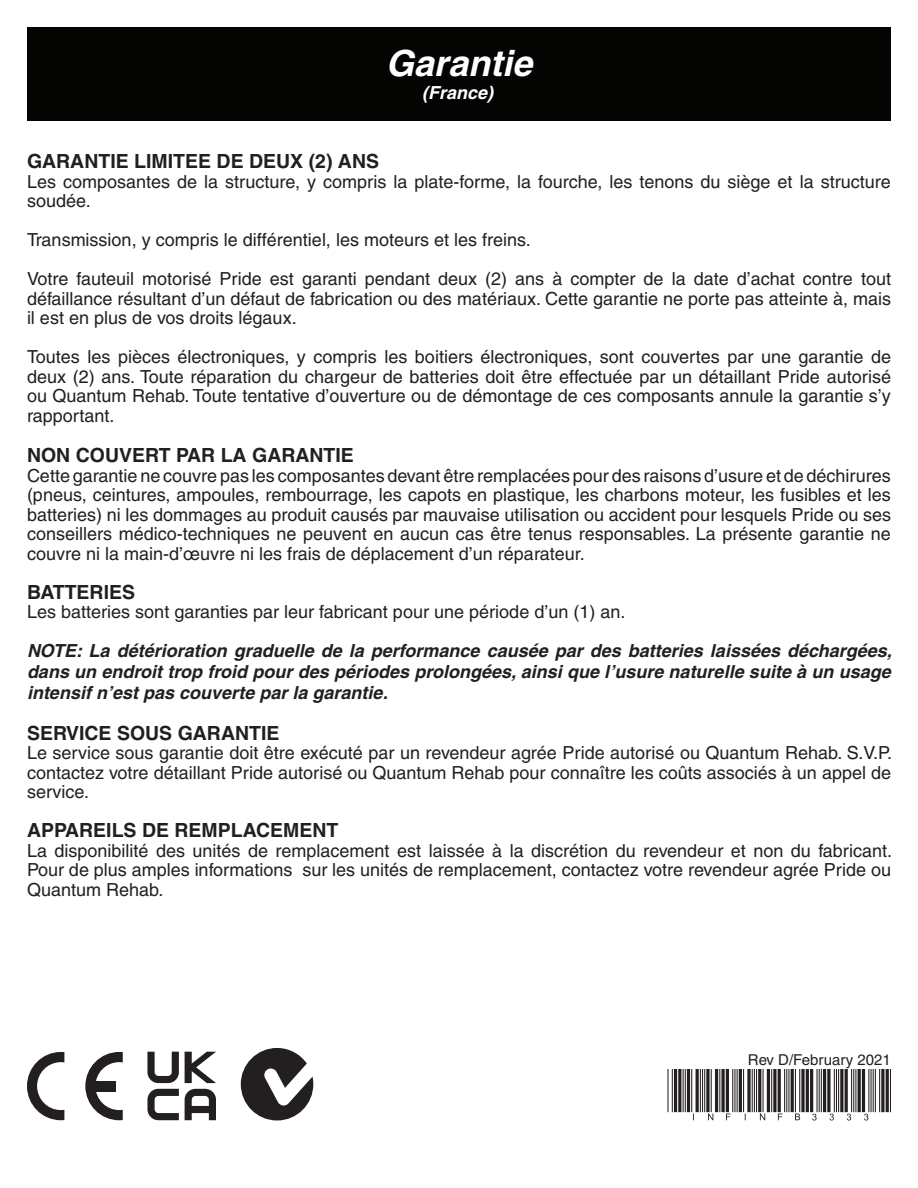
<style>
.page{position:relative;width:918px;height:1188px;background:#fff}
.page>*{position:absolute;margin:0;border:0;box-sizing:border-box;transform-origin:0 0}
.COVER_OM{font:italic 700 36px "Helvetica";color:#fff}
.HEADING{font:700 19.5px "Helvetica";color:#231f20}
.BODY{font:18px/19.5px "Helvetica";color:#231f20;text-align:justify}
.NOTES{font:italic 700 18px/21px "Helvetica";color:#231f20;text-align:justify}
.COVER_OM-2{font:italic 700 18px "Helvetica";color:#fff}
.WARNING{font:15px "Helvetica";color:#231f20}
</style>
<div class="page">
<div style="left:27px;top:27px;width:864px;height:93px;background:#040503"></div>
<hr style="left:683px;top:1069px;width:1px;height:43px;background:#231f20">
<hr style="left:678px;top:1069px;width:3px;height:43px;background:#231f20">
<hr style="left:674px;top:1069px;width:3px;height:43px;background:#231f20">
<hr style="left:672px;top:1069px;width:1px;height:43px;background:#231f20">
<hr style="left:667px;top:1069px;width:2px;height:43px;background:#231f20">
<hr style="left:700px;top:1069px;width:1px;height:43px;background:#231f20">
<hr style="left:696px;top:1069px;width:3px;height:43px;background:#231f20">
<hr style="left:691px;top:1069px;width:1px;height:43px;background:#231f20">
<hr style="left:687px;top:1069px;width:3px;height:43px;background:#231f20">
<hr style="left:685px;top:1069px;width:1px;height:43px;background:#231f20">
<svg style="left:702px;top:1069px;width:33px;height:51px"></svg>
<hr style="left:752px;top:1069px;width:1px;height:43px;background:#231f20">
<svg style="left:747px;top:1069px;width:4px;height:43px"></svg>
<hr style="left:743px;top:1069px;width:1px;height:43px;background:#231f20">
<hr style="left:739px;top:1069px;width:3px;height:43px;background:#231f20">
<hr style="left:737px;top:1069px;width:1px;height:43px;background:#231f20">
<svg style="left:754px;top:1069px;width:120px;height:51px"></svg>
<hr style="left:890px;top:1069px;width:1px;height:43px;background:#231f20">
<hr style="left:886px;top:1069px;width:3px;height:43px;background:#231f20">
<svg style="left:881px;top:1069px;width:4px;height:43px"></svg>
<hr style="left:879px;top:1069px;width:1px;height:43px;background:#231f20">
<hr style="left:875px;top:1069px;width:1px;height:43px;background:#231f20">
<svg style="left:147px;top:1052px;width:32px;height:31px"></svg>
<svg style="left:185px;top:1052px;width:31px;height:31px"></svg>
<svg style="left:147px;top:1089px;width:32px;height:31px"></svg>
<svg style="left:185px;top:1089px;width:31px;height:31px"></svg>
<svg style="left:241px;top:1048px;width:72px;height:72px"></svg>
<svg style="left:27px;top:1052px;width:37px;height:68px"></svg>
<svg style="left:85px;top:1052px;width:38px;height:68px"></svg>
<div style="left:94px;top:1081px;width:22px;height:10px;background:#231f20"></div>
<p class="COVER_OM" style="left:386px;top:41px;width:148px">Garantie</p>
<p class="COVER_OM-2" style="left:422px;top:82px;width:73px">(France)</p>
<p class="HEADING" style="left:27px;top:150px;width:354px">GARANTIE LIMITEE DE DEUX (2) ANS</p>
<p class="BODY" style="left:27px;top:172px;width:865px">Les composantes de la structure, y compris la plate-forme, la fourche, les tenons du siège et la structure soudée.</p>
<p class="BODY" style="left:27px;top:230px;width:505px">Transmission, y compris le différentiel, les moteurs et les freins.</p>
<p class="BODY" style="left:27px;top:269px;width:866px">Votre fauteuil motorisé Pride est garanti pendant deux (2) ans à compter de la date d’achat contre tout défaillance résultant d’un défaut de fabrication ou des matériaux. Cette garantie ne porte pas atteinte à, mais il est en plus de vos droits légaux.</p>
<p class="BODY" style="left:27px;top:347px;width:866px">Toutes les pièces électroniques, y compris les boitiers électroniques, sont couvertes par une garantie de deux (2) ans. Toute réparation du chargeur de batteries doit être effectuée par un détaillant Pride autorisé ou Quantum Rehab. Toute tentative d’ouverture ou de démontage de ces composants annule la garantie s’y rapportant.</p>
<p class="HEADING" style="left:27px;top:444px;width:328px">NON COUVERT PAR LA GARANTIE</p>
<p class="BODY" style="left:27px;top:466px;width:866px">Cette garantie ne couvre pas les composantes devant être remplacées pour des raisons d’usure et de déchirures (pneus, ceintures, ampoules, rembourrage, les capots en plastique, les charbons moteur, les fusibles et les batteries) ni les dommages au produit causés par mauvaise utilisation ou accident pour lesquels Pride ou ses conseillers médico-techniques ne peuvent en aucun cas être tenus responsables. La présente garantie ne couvre ni la main-d’œuvre ni les frais de déplacement d’un réparateur.</p>
<p class="HEADING" style="left:27px;top:580px;width:110px">BATTERIES</p>
<p class="BODY" style="left:27px;top:602px;width:600px">Les batteries sont garanties par leur fabricant pour une période d’un (1) an.</p>
<p class="NOTES" style="left:27px;top:640px;width:866px">NOTE: La détérioration graduelle de la performance causée par des batteries laissées déchargées, dans un endroit trop froid pour des périodes prolongées, ainsi que l’usure naturelle suite à un usage intensif n’est pas couverte par la garantie.</p>
<p class="HEADING" style="left:27px;top:721px;width:254px">SERVICE SOUS GARANTIE</p>
<p class="BODY" style="left:27px;top:743px;width:867px">Le service sous garantie doit être exécuté par un revendeur agrée Pride autorisé ou Quantum Rehab. S.V.P. contactez votre détaillant Pride autorisé ou Quantum Rehab pour connaître les coûts associés à un appel de service.</p>
<p class="HEADING" style="left:27px;top:819px;width:313px">APPAREILS DE REMPLACEMENT</p>
<p class="BODY" style="left:27px;top:841px;width:867px">La disponibilité des unités de remplacement est laissée à la discrétion du revendeur et non du fabricant.<br>Pour de plus amples informations sur les unités de remplacement, contactez votre revendeur agrée Pride ou Quantum Rehab.</p>
<p class="WARNING" style="left:748px;top:1051px;width:145px">Rev D/February 2021</p>
</div>
